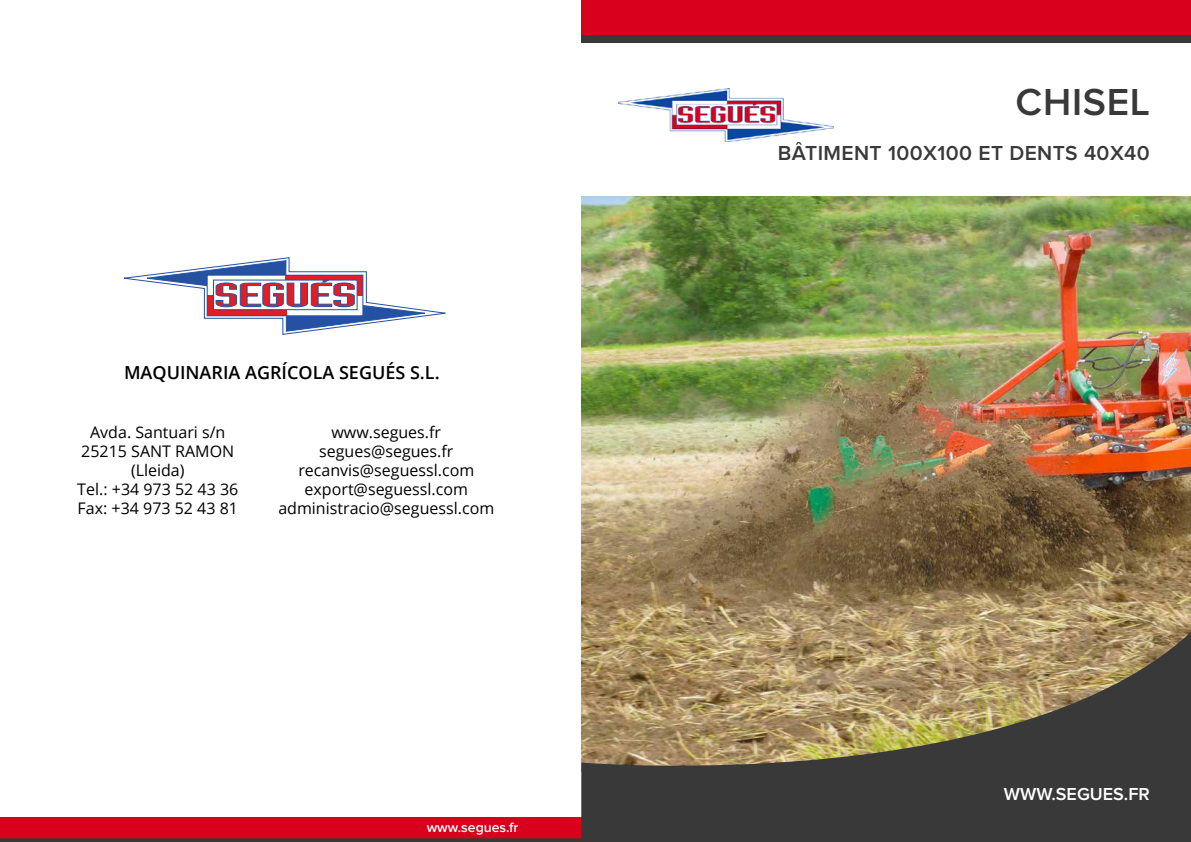
<style>
.page{position:relative;width:1191px;height:842px;background:#fff}
.page>*{position:absolute;margin:0;border:0;box-sizing:border-box;transform-origin:0 0}
.t1{font:600 39px "Proxima Nova";letter-spacing:.02em;color:#393939}
.t2{font:600 21px "Proxima Nova";letter-spacing:.02em;color:#393939}
.t3{font:600 18px "Open Sans";color:#000}
.t4{font:600 18px "Proxima Nova";color:#fff}
.t5{font:16px/19.2px "Open Sans";color:#000;text-align:center}
.t6{font:600 14px "Proxima Nova";color:#fff}
</style>
<div class="page">
<img style="left:582px;top:196px;width:609px;height:422px">
<div style="left:581px;top:0;width:610px;height:40px;background:#d9001d"></div>
<div style="left:581px;top:35px;width:610px;height:8px;background:#393939"></div>
<img style="left:618px;top:88px;width:215px;height:54px">
<img style="left:0;top:817px;width:581px;height:24px">
<svg style="left:581px;top:618px;width:610px;height:224px;background:#776a52"></svg>
<svg style="left:124px;top:257px;width:322px;height:78px"></svg>
<p class="t3" style="left:124px;top:360px;width:317px">MAQUINARIA AGRÍCOLA SEGUÉS S.L.</p>
<p class="t5" style="left:77px;top:422px;width:163px">Avda. Santuari s/n<br>25215 SANT RAMON (Lleida)<br>Tel.: +34 973 52 43 36<br>Fax: +34 973 52 43 81</p>
<p class="t5" style="left:278px;top:422px;width:217px">www.segues.fr segues@segues.fr recanvis@seguessl.com export@seguessl.com administracio@seguessl.com</p>
<p class="t6" style="left:427px;top:821px;width:93px">www.segues.fr</p>
<h1 class="t1" style="left:1015px;top:84px;width:136px">CHISEL</h1>
<h2 class="t2" style="left:778px;top:143px;width:373px">BÂTIMENT 100X100 ET DENTS 40X40</h2>
<p class="t4" style="left:1004px;top:785px;width:147px">WWW.SEGUES.FR</p>
</div>
